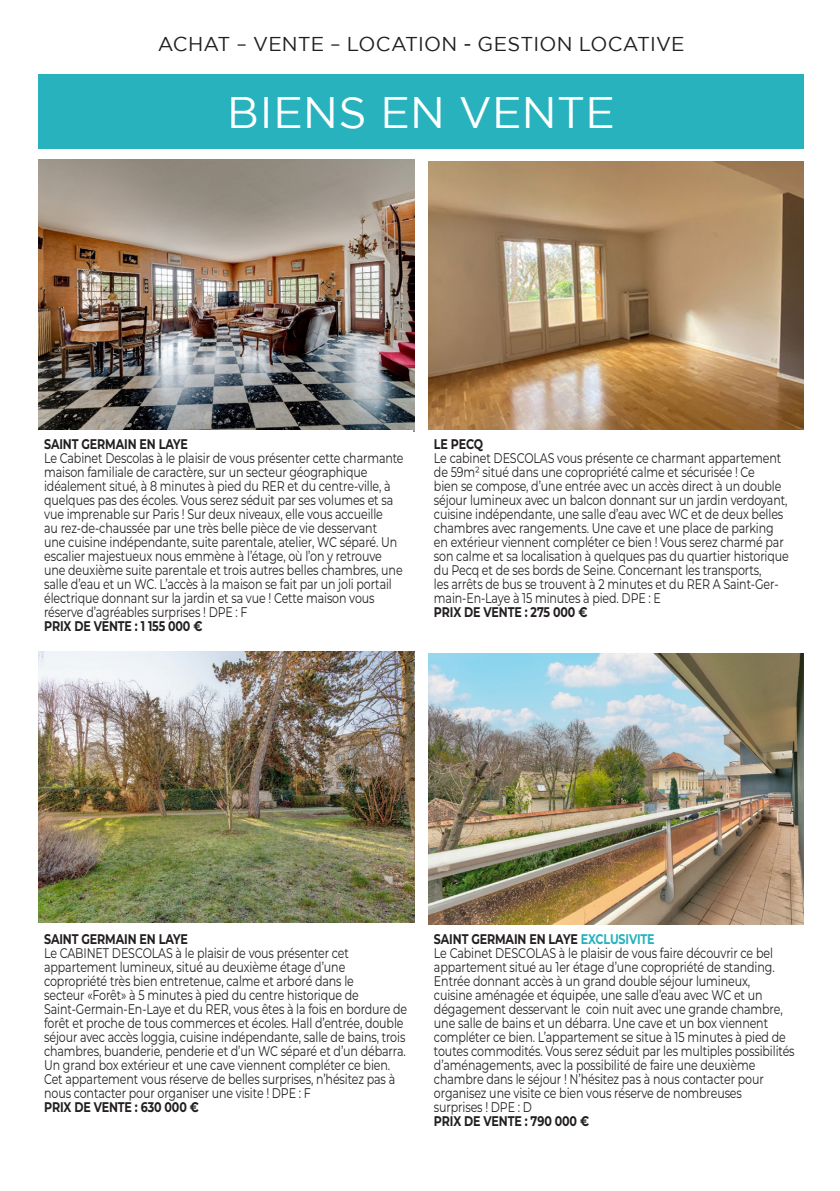
<style>
.page{position:relative;width:840px;height:1191px;background:#fff}
.page>*{position:absolute;margin:0;border:0;box-sizing:border-box;transform-origin:0 0}
.Body___Circle_1{font:44px "Gotham";letter-spacing:.005em;color:#fff}
.Body___Circle_1-2{font:20px "Gotham";letter-spacing:.01em;color:#231f20}
.t1{font:14px/14px "Montserrat";letter-spacing:-.01em;color:#231f20;scale:.79 1}
.t2{font:700 14px "Montserrat";letter-spacing:-.01em;color:#231f20;scale:.79 1}
.s1{color:#27b2be}
</style>
<div class="page">
<img style="left:428px;top:653px;width:375px;height:271px">
<img style="left:428px;top:161px;width:375px;height:269px">
<img style="left:38px;top:651px;width:376px;height:272px">
<img style="left:38px;top:160px;width:376px;height:271px">
<div style="left:38px;top:74px;width:765px;height:75px;background:#27b2be"></div>
<div style="left:38px;top:430px;width:374px;height:207px;background:#fff"></div>
<p class="Body___Circle_1-2" style="left:158px;top:33px;width:528px">ACHAT – VENTE – LOCATION - GESTION LOCATIVE</p>
<p class="Body___Circle_1" style="left:227px;top:88px;width:389px">BIENS EN VENTE</p>
<p class="t2" style="left:44px;top:434px;width:183px">SAINT GERMAIN EN LAYE</p>
<p class="t1" style="left:44px;top:451px;width:456px">Le Cabinet Descolas à le plaisir de vous présenter cette charmante maison familiale de caractère, sur un secteur géographique idéalement situé, à 8 minutes à pied du RER et du centre-ville, à quelques pas des écoles. Vous serez séduit par ses volumes et sa vue imprenable sur Paris ! Sur deux niveaux, elle vous accueille<br>au rez-de-chaussée par une très belle pièce de vie desservant<br>une cuisine indépendante, suite parentale, atelier, WC séparé. Un escalier majestueux nous emmène à l’étage, où l’on y retrouve une deuxième suite parentale et trois autres belles chambres, une salle d’eau et un WC. L’accès à la maison se fait par un joli portail électrique donnant sur la jardin et sa vue ! Cette maison vous réserve d’agréables surprises ! DPE : F</p>
<p class="t2" style="left:44px;top:616px;width:202px">PRIX DE VENTE : 1 155 000 €</p>
<p class="t2" style="left:434px;top:434px;width:64px">LE PECQ</p>
<p class="t1" style="left:434px;top:451px;width:450px">Le cabinet DESCOLAS vous présente ce charmant appartement de 59m² situé dans une copropriété calme et sécurisée ! Ce<br>bien se compose, d’une entrée avec un accès direct à un double séjour lumineux avec un balcon donnant sur un jardin verdoyant, cuisine indépendante, une salle d’eau avec WC et de deux belles chambres avec rangements. Une cave et une place de parking en extérieur viennent compléter ce bien ! Vous serez charmé par son calme et sa localisation à quelques pas du quartier historique du Pecq et de ses bords de Seine. Concernant les transports,<br>les arrêts de bus se trouvent à 2 minutes et du RER A Saint-Ger&shy;main-En-Laye à 15 minutes à pied. DPE : E</p>
<p class="t2" style="left:434px;top:602px;width:196px">PRIX DE VENTE : 275 000 €</p>
<p class="t2" style="left:44px;top:928px;width:183px">SAINT GERMAIN EN LAYE</p>
<p class="t1" style="left:44px;top:945px;width:461px">Le CABINET DESCOLAS à le plaisir de vous présenter cet appartement lumineux, situé au deuxième étage d’une copropriété très bien entretenue, calme et arboré dans le<br>secteur «Forêt» à 5 minutes à pied du centre historique de Saint-Germain-En-Laye et du RER, vous êtes à la fois en bordure de forêt et proche de tous commerces et écoles. Hall d’entrée, double séjour avec accès loggia, cuisine indépendante, salle de bains, trois chambres, buanderie, penderie et d’un WC séparé et d’un débarra.<br>Un grand box extérieur et une cave viennent compléter ce bien.<br>Cet appartement vous réserve de belles surprises, n’hésitez pas à nous contacter pour organiser une visite ! DPE : F</p>
<p class="t2" style="left:44px;top:1096px;width:197px">PRIX DE VENTE : 630 000 €</p>
<p class="t2" style="left:434px;top:928px;width:281px">SAINT GERMAIN EN LAYE <span class="s1">EXCLUSIVITE</span></p>
<p class="t1" style="left:434px;top:945px;width:458px">Le Cabinet DESCOLAS à le plaisir de vous faire découvrir ce bel appartement situé au 1er étage d’une copropriété de standing.<br>Entrée donnant accès à un grand double séjour lumineux,<br>cuisine aménagée et équipée, une salle d’eau avec WC et un dégagement desservant le coin nuit avec une grande chambre, une salle de bains et un débarra. Une cave et un box viennent compléter ce bien. L’appartement se situe à 15 minutes à pied de toutes commodités. Vous serez séduit par les multiples possibilités d’aménagements, avec la possibilité de faire une deuxième chambre dans le séjour ! N’hésitez pas à nous contacter pour organisez une visite ce bien vous réserve de nombreuses<br>surprises ! DPE : D</p>
<p class="t2" style="left:434px;top:1110px;width:198px">PRIX DE VENTE : 790 000 €</p>
</div>
